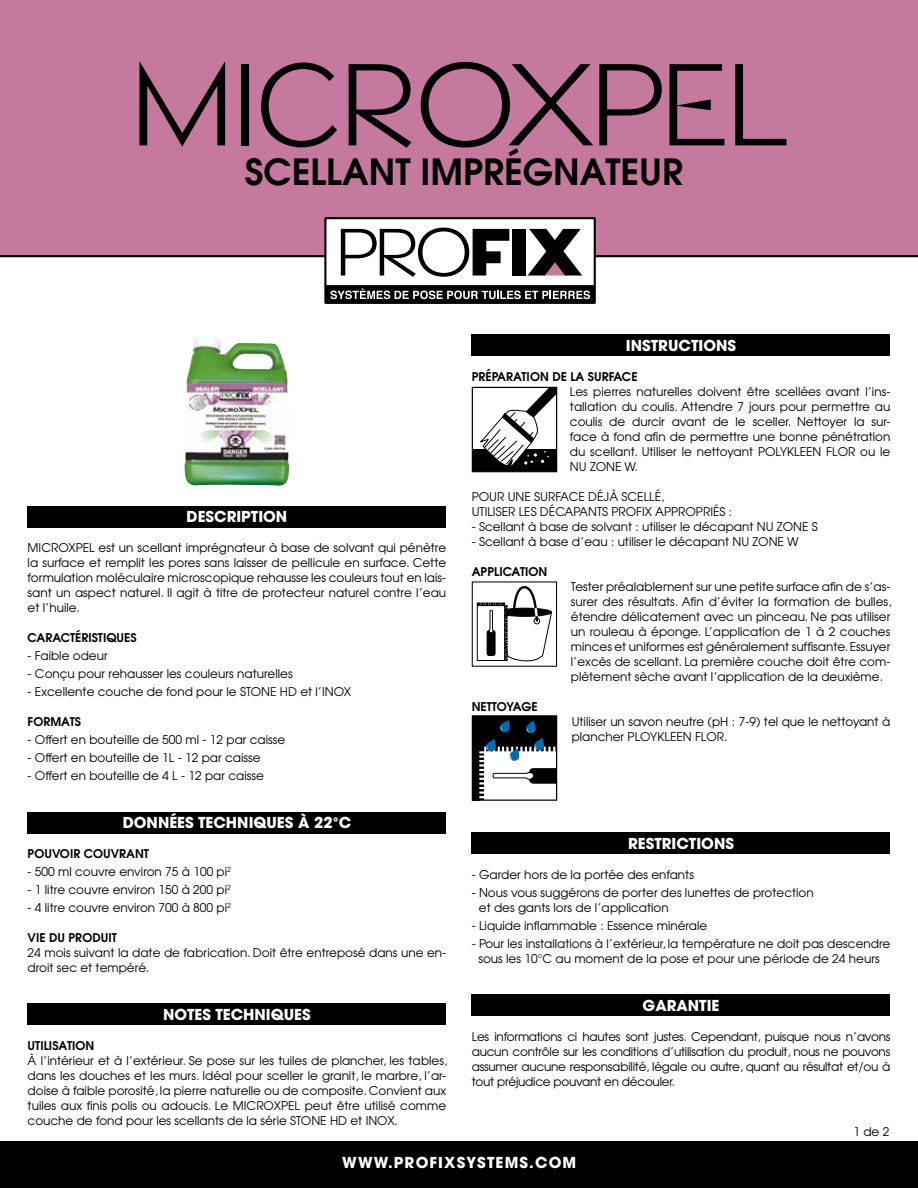
<style>
.page{position:relative;width:918px;height:1188px;background:#fff}
.page>*{position:absolute;margin:0;border:0;box-sizing:border-box;transform-origin:0 0}
.t1{font:300 112.65px "Napoli";color:#000}
.t2{font:600 36px "Avant Garde";color:#000}
.t3{font:700 15px "Avant Garde";color:#fff}
.t4{font:700 15px "Avant Garde";letter-spacing:.075em;color:#fff}
.t5{font:12px/15px "Avant Garde";color:#000;text-align:justify}
.t6{font:600 12px "Avant Garde";color:#000}
</style>
<div class="page">
<div style="left:0;top:0;width:918px;height:256px;background:#c6799e"></div>
<hr style="left:0;top:255px;width:918px;height:2px;background:#000">
<div style="left:325px;top:218px;width:270px;height:68px;background:#fff"></div>
<div style="left:324px;top:217px;width:272px;height:70px;border:2px solid #000"></div>
<svg style="left:341px;top:228px;width:168px;height:49px"></svg>
<div style="left:513px;top:229px;width:13px;height:47px;background:#000"></div>
<svg style="left:528px;top:229px;width:54px;height:47px"></svg>
<div style="left:325px;top:286px;width:270px;height:17px;background:#000"></div>
<div style="left:324px;top:285px;width:272px;height:19px;border:2px solid #000"></div>
<svg style="left:330px;top:288px;width:260px;height:11px"></svg>
<div style="left:0;top:1141px;width:918px;height:47px;background:#000"></div>
<img style="left:184px;top:337px;width:61px;height:149px">
<div style="left:472px;top:335px;width:418px;height:21px;background:#000"></div>
<div style="left:472px;top:833px;width:418px;height:21px;background:#000"></div>
<div style="left:472px;top:994px;width:418px;height:22px;background:#000"></div>
<div style="left:28px;top:812px;width:418px;height:21px;background:#000"></div>
<div style="left:28px;top:1003px;width:418px;height:22px;background:#000"></div>
<div style="left:28px;top:506px;width:418px;height:22px;background:#000"></div>
<div style="left:472px;top:581px;width:85px;height:86px;border:1px solid #000"></div>
<svg style="left:477px;top:586px;width:75px;height:76px"></svg>
<div style="left:472px;top:716px;width:85px;height:84px;background:#000"></div>
<svg style="left:479px;top:720px;width:79px;height:81px"></svg>
<div style="left:472px;top:715px;width:85px;height:86px;border:1px solid #000"></div>
<div style="left:472px;top:449px;width:85px;height:22px;background:#000"></div>
<div style="left:472px;top:387px;width:85px;height:85px;border:1px solid #000"></div>
<svg style="left:477px;top:387px;width:80px;height:80px"></svg>
<h1 class="t1" style="left:132px;top:38px;width:656px">MICROXPEL</h1>
<h2 class="t2" style="left:245px;top:148px;width:440px">SCELLANT IMPRÉGNATEUR</h2>
<p class="t3" style="left:187px;top:507px;width:102px">DESCRIPTION</p>
<p class="t5" style="left:28px;top:540px;width:420px">MICROXPEL est un scellant imprégnateur à base de solvant qui pénètre la surface et remplit les pores sans laisser de pellicule en surface. Cette formulation moléculaire microscopique rehausse les couleurs tout en lais&shy;sant un aspect naturel. Il agit à titre de protecteur naturel contre l’eau et l’huile.</p>
<p class="t6" style="left:28px;top:630px;width:110px">CARACTÉRISTIQUES</p>
<p class="t5" style="left:28px;top:648px;width:81px">- Faible odeur</p>
<p class="t5" style="left:28px;top:666px;width:267px">- Conçu pour rehausser les couleurs naturelles</p>
<p class="t5" style="left:28px;top:684px;width:325px">- Excellente couche de fond pour le STONE HD et l’INOX</p>
<p class="t6" style="left:28px;top:714px;width:55px">FORMATS</p>
<p class="t5" style="left:28px;top:732px;width:259px">- Offert en bouteille de 500 ml - 12 par caisse</p>
<p class="t5" style="left:28px;top:750px;width:234px">- Offert en bouteille de 1L - 12 par caisse</p>
<p class="t5" style="left:28px;top:768px;width:238px">- Offert en bouteille de 4 L - 12 par caisse</p>
<p class="t3" style="left:123px;top:813px;width:230px">DONNÉES TECHNIQUES À 22°C</p>
<p class="t6" style="left:28px;top:846px;width:123px">POUVOIR COUVRANT</p>
<p class="t5" style="left:28px;top:864px;width:205px">- 500 ml couvre environ 75 à 100 pi<sup>2</sup></p>
<p class="t5" style="left:28px;top:882px;width:205px">- 1 litre couvre environ 150 à 200 pi<sup>2</sup></p>
<p class="t5" style="left:28px;top:900px;width:205px">- 4 litre couvre environ 700 à 800 pi<sup>2</sup></p>
<p class="t6" style="left:28px;top:930px;width:91px">VIE DU PRODUIT</p>
<p class="t5" style="left:28px;top:945px;width:420px">24 mois suivant la date de fabrication. Doit être entreposé dans une en&shy;droit sec et tempéré.</p>
<p class="t3" style="left:163px;top:1005px;width:149px">NOTES TECHNIQUES</p>
<p class="t6" style="left:28px;top:1038px;width:68px">UTILISATION</p>
<p class="t5" style="left:28px;top:1053px;width:421px">À l’intérieur et à l’extérieur. Se pose sur les tuiles de plancher, les tables, dans les douches et les murs. Idéal pour sceller le granit, le marbre, l’ar&shy;doise à faible porosité, la pierre naturelle ou de composite. Convient aux tuiles aux finis polis ou adoucis. Le MICROXPEL peut être utilisé comme couche de fond pour les scellants de la série STONE HD et INOX.</p>
<p class="t3" style="left:626px;top:335px;width:112px">INSTRUCTIONS</p>
<p class="t6" style="left:472px;top:368px;width:167px">PRÉPARATION DE LA SURFACE</p>
<p class="t5" style="left:570px;top:384px;width:322px">Les pierres naturelles doivent être scellées avant l’ins&shy;tallation du coulis. Attendre 7 jours pour permettre au coulis de durcir avant de le sceller. Nettoyer la sur&shy;face à fond afin de permettre une bonne pénétration du scellant. Utiliser le nettoyant POLYKLEEN FLOR ou le NU ZONE W.</p>
<p class="t5" style="left:472px;top:489px;width:262px">POUR UNE SURFACE DÉJÀ SCELLÉ,<br>UTILISER LES DÉCAPANTS PROFIX APPROPRIÉS :</p>
<p class="t5" style="left:472px;top:519px;width:347px">- Scellant à base de solvant : utiliser le décapant NU ZONE S</p>
<p class="t5" style="left:472px;top:534px;width:328px">- Scellant à base d’eau : utiliser le décapant NU ZONE W</p>
<p class="t6" style="left:472px;top:563px;width:77px">APPLICATION</p>
<p class="t5" style="left:571px;top:579px;width:322px">Tester préalablement sur une petite surface afin de s’as&shy;surer des résultats. Afin d’éviter la formation de bulles, étendre délicatement avec un pinceau. Ne pas utiliser un rouleau à éponge. L’application de 1 à 2 couches minces et uniformes est généralement suffisante. Essuyer l’excès de scellant. La première couche doit être com&shy;plètement sèche avant l’application de la deuxième.</p>
<p class="t6" style="left:472px;top:698px;width:67px">NETTOYAGE</p>
<p class="t5" style="left:572px;top:714px;width:320px">Utiliser un savon neutre (pH : 7-9) tel que le nettoyant à plancher PLOYKLEEN FLOR.</p>
<p class="t3" style="left:628px;top:833px;width:107px">RESTRICTIONS</p>
<p class="t5" style="left:472px;top:867px;width:224px">- Garder hors de la portée des enfants</p>
<p class="t5" style="left:479px;top:885px;width:336px;text-indent:-7px">- Nous vous suggérons de porter des lunettes de protection et des gants lors de l’application</p>
<p class="t5" style="left:472px;top:918px;width:237px">- Liquide inflammable : Essence minérale</p>
<p class="t5" style="left:472px;top:936px;width:420px;text-align:center">- Pour les installations à l’extérieur, la température ne doit pas descendre sous les 10°C au moment de la pose et pour une période de 24 heurs</p>
<p class="t3" style="left:643px;top:995px;width:78px">GARANTIE</p>
<p class="t5" style="left:472px;top:1029px;width:420px">Les informations ci hautes sont justes. Cependant, puisque nous n’avons aucun contrôle sur les conditions d’utilisation du produit, nous ne pouvons assumer aucune responsabilité, légale ou autre, quant au résultat et/ou à tout préjudice pouvant en découler.</p>
<p class="t5" style="left:853px;top:1124px;width:37px">1 de 2</p>
<p class="t4" style="left:342px;top:1153px;width:236px">WWW.PROFIXSYSTEMS.COM</p>
</div>
